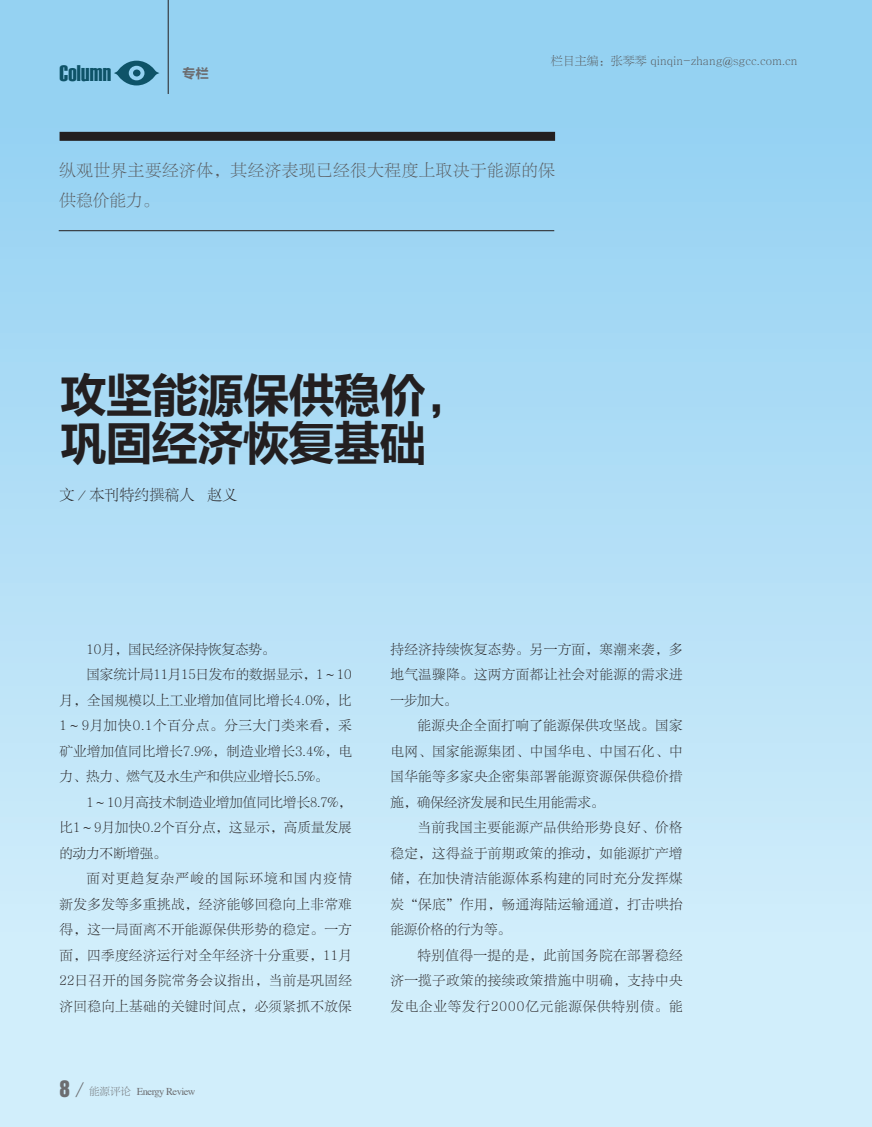
<style>
.page{position:relative;width:872px;height:1127px;background:#fff}
.page>*{position:absolute;margin:0;border:0;box-sizing:border-box;transform-origin:0 0}
.大标题{font:48px "FZLTCHK GBK1 0";letter-spacing:-.05em;color:#231f20}
.大标题-2{font:22.5px "Haettenschweiler";letter-spacing:.01em;color:#0e5368;scale:1.04 1}
.t1{font:21px "Helvetica Inserat LT Std";color:#6c6d70}
.编者按{font:16.5px/30px "FZLTKSK GBK1 0";letter-spacing:.035em;color:#57585a}
.作者{font:15px "FZLTKSK GBK1 0";color:#231f20}
.内文{font:13.5px/25.5px "FZLTKSK GBK1 0";letter-spacing:.03em;color:#231f20;text-align:justify}
.内文-2{font:13.5px "FZLTKSK GBK1 0";letter-spacing:-.01em;color:#231f20}
.眉头{font:13.5px "FZLTCHK GBK1 0";color:#6c6d70}
.眉头-2{font:12px "FZLTKSK GBK1 0";color:#57585a}
.t2{font:10.5px "Times";letter-spacing:-.05em;color:#6c6d70}
.s1{font-family:"FZLTKSK GBK1 0";font-size:24px}
.s2{font-family:"FZLTKSK GBK1 0"}
</style>
<div class="page">
<div style="left:0;top:0;width:872px;height:1127px;background:linear-gradient(to bottom,#90cff1,#daf2fc)"></div>
<hr style="left:168px;top:0;width:1px;height:94px;background:#231f20">
<svg style="left:114px;top:61px;width:45px;height:24px"></svg>
<div style="left:60px;top:132px;width:495px;height:9px;background:#231f20"></div>
<hr style="left:59px;top:230px;width:495px;height:1px;background:#231f20">
<p class="大标题-2" style="left:59px;top:58px;width:51px">Column</p>
<p class="眉头" style="left:182px;top:66px;width:28px">专栏</p>
<p class="眉头-2" style="left:551px;top:54px;width:248px">栏目主编：张琴琴 qinqin-zhang@sgcc.com.cn</p>
<p class="编者按" style="left:60px;top:156px;width:497px">纵观世界主要经济体，其经济表现已经很大程度上取决于能源的保供稳价能力。</p>
<p class="大标题" style="left:60px;top:369px;width:414px">攻坚能源保供稳价，</p>
<p class="大标题" style="left:60px;top:417px;width:369px">巩固经济恢复基础</p>
<p class="作者" style="left:60px;top:487px;width:179px">文／本刊特约撰稿人 赵义</p>
<p class="内文-2" style="left:86px;top:642px;width:190px">10月，国民经济保持恢复态势。</p>
<p class="内文" style="left:60px;top:662px;width:294px;text-indent:27px">国家统计局11月15日发布的数据显示，1～10月，全国规模以上工业增加值同比增长4.0%，比1～9月加快0.1个百分点。分三大门类来看，采矿业增加值同比增长7.9%，制造业增长3.4%，电力、热力、燃气及水生产和供应业增长5.5%。</p>
<p class="内文" style="left:60px;top:790px;width:294px;text-indent:27px">1～10月高技术制造业增加值同比增长8.7%，比1～9月加快0.2个百分点，这显示，高质量发展的动力不断增强。</p>
<p class="内文" style="left:60px;top:866px;width:294px;text-indent:27px">面对更趋复杂严峻的国际环境和国内疫情新发多发等多重挑战，经济能够回稳向上非常难得，这一局面离不开能源保供形势的稳定。一方面，四季度经济运行对全年经济十分重要，11月22日召开的国务院常务会议指出，当前是巩固经济回稳向上基础的关键时间点，必须紧抓不放保</p>
<p class="t1" style="left:60px;top:1076px;width:27px">8<span class="s1">/</span></p>
<p class="t2" style="left:89px;top:1082px;width:108px"><span class="s2">能源评论</span> Energy Review</p>
<p class="内文" style="left:390px;top:637px;width:294px">持经济持续恢复态势。另一方面，寒潮来袭，多地气温骤降。这两方面都让社会对能源的需求进一步加大。</p>
<p class="内文" style="left:390px;top:713px;width:294px;text-indent:27px">能源央企全面打响了能源保供攻坚战。国家电网、国家能源集团、中国华电、中国石化、中国华能等多家央企密集部署能源资源保供稳价措施，确保经济发展和民生用能需求。</p>
<p class="内文" style="left:390px;top:815px;width:294px;text-indent:27px">当前我国主要能源产品供给形势良好、价格稳定，这得益于前期政策的推动，如能源扩产增储，在加快清洁能源体系构建的同时充分发挥煤炭“保底”作用，畅通海陆运输通道，打击哄抬能源价格的行为等。</p>
<p class="内文" style="left:390px;top:943px;width:294px;text-indent:27px">特别值得一提的是，此前国务院在部署稳经济一揽子政策的接续政策措施中明确，支持中央发电企业等发行2000亿元能源保供特别债。能</p>
</div>
